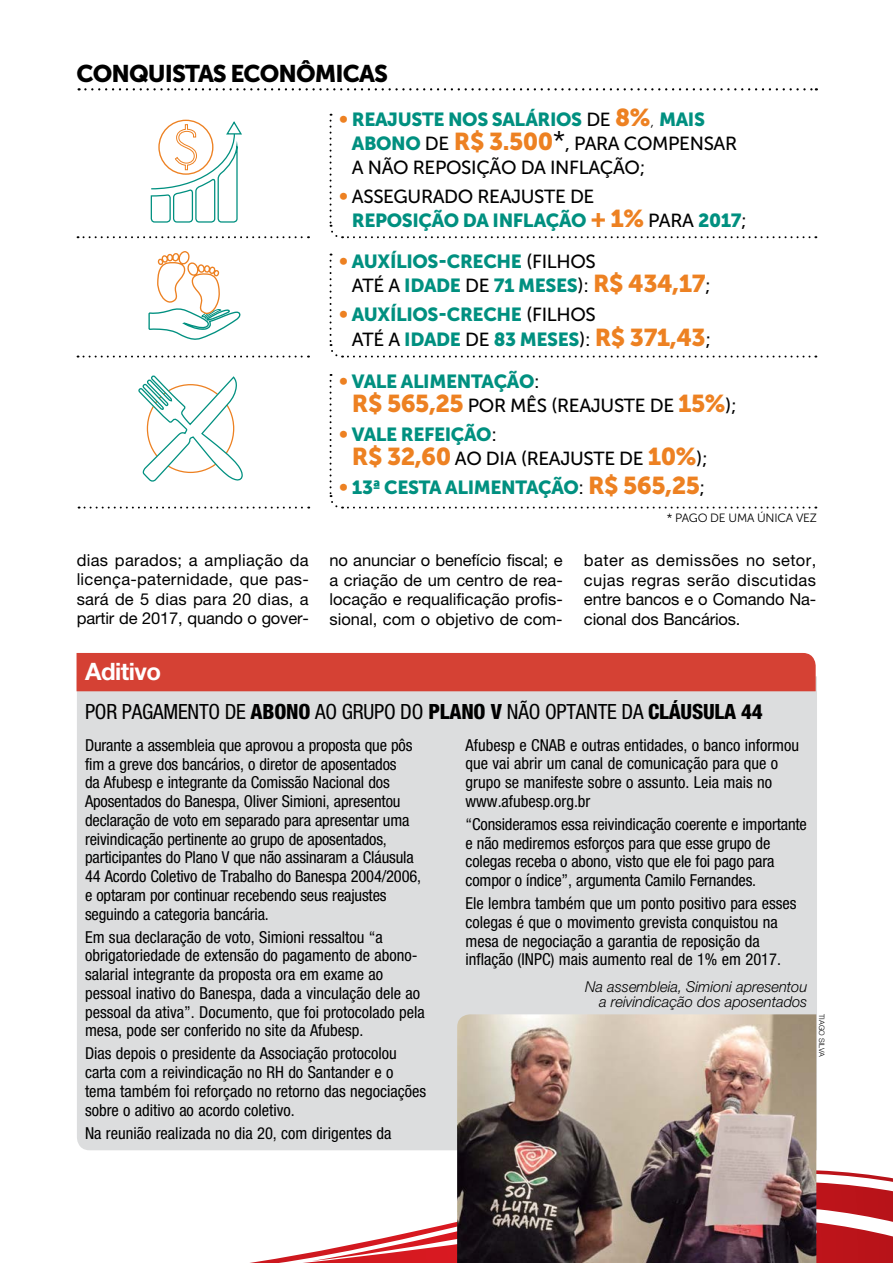
<style>
.page{position:relative;width:893px;height:1263px;background:#fff}
.page>*{position:absolute;margin:0;border:0;box-sizing:border-box;transform-origin:0 0}
.t1{font:24px "Museo Sans 900";letter-spacing:-.04em;color:#000}
.t2{font:700 24px "Helvetica Neue";letter-spacing:-.02em;color:#fff}
.t3{font:condensed 21px "Helvetica Neue";letter-spacing:-.01em;color:#000}
.t4{font:18.9px/24.3px "Museo Sans 900";letter-spacing:-.02em;color:#009080}
.t5{font:18.9px/24.3px "Museo Sans 500";letter-spacing:-.02em;color:#000}
.t6{font:condensed 16.5px/18.8px "Helvetica Neue";color:#000}
.t7{font:16.5px/19.5px "Helvetica Neue";color:#000;text-align:justify}
.t8{font:italic 300 15px/15px "Helvetica Neue";color:#000;text-align:right}
.t9{font:12px "Museo Sans 300";letter-spacing:-.02em;color:#000}
.t10{font:300 7.5px "Helvetica Neue";letter-spacing:-.01em;color:#000}
.s1{color:#ed8122}
.s2{font-family:"Museo Sans 500";color:#000}
.s3{font-size:24.3px;color:#ed8122}
.s4{font-family:"Museo Sans 100";color:#000}
.s5{font-family:"Museo Sans 900";color:#009080}
.s6{font-family:"Museo Sans 900";font-size:24.3px;color:#ed8122}
.s7{font-family:"Museo Sans 300";font-size:27px}
.s8{font-family:"Museo Sans 900";color:#ed8122}
.s9{font-weight:800}
</style>
<div class="page">
<svg style="left:816px;top:1173px;width:77px;height:37px"></svg>
<svg style="left:250px;top:1210px;width:643px;height:53px"></svg>
<div style="left:77px;top:676px;width:740px;height:474px;background:#dcddde"></div>
<svg style="left:329px;top:114px;width:487px;height:125px"></svg>
<svg style="left:329px;top:254px;width:487px;height:104px"></svg>
<svg style="left:329px;top:374px;width:487px;height:135px"></svg>
<svg style="left:78px;top:236px;width:231px;height:2px"></svg>
<svg style="left:79px;top:88px;width:738px;height:2px"></svg>
<svg style="left:78px;top:356px;width:231px;height:1px"></svg>
<svg style="left:79px;top:507px;width:230px;height:1px"></svg>
<svg style="left:138px;top:375px;width:105px;height:107px"></svg>
<svg style="left:150px;top:120px;width:92px;height:103px"></svg>
<svg style="left:148px;top:251px;width:93px;height:89px"></svg>
<div style="left:77px;top:653px;width:739px;height:38px;background:#d54134"></div>
<img style="left:457px;top:1014px;width:359px;height:249px">
<h1 class="t1" style="left:77px;top:60px;width:313px">CONQUISTAS ECONÔMICAS</h1>
<p class="t4" style="left:339px;top:107px;width:368px"><span class="s1">•</span> REAJUSTE NOS SALÁRIOS <span class="s2">DE</span> <span class="s3">8%</span><span class="s4">,</span> MAIS</p>
<p class="t5" style="left:352px;top:131px;width:387px"><span class="s5">ABONO</span> DE <span class="s6">R$ 3.500</span><span class="s7">*</span>, PARA COMPENSAR<br>A NÃO REPOSIÇÃO DA INFLAÇÃO;</p>
<p class="t5" style="left:339px;top:185px;width:257px"><span class="s8">•</span> ASSEGURADO REAJUSTE DE</p>
<p class="t4" style="left:352px;top:209px;width:396px">REPOSIÇÃO DA INFLAÇÃO <span class="s3">+ 1%</span> <span class="s2">PARA</span> 2017<span class="s2">;</span></p>
<p class="t4" style="left:352px;top:249px;width:360px;text-indent:-13px"><span class="s1">•</span> AUXÍLIOS-CRECHE <span class="s2">(FILHOS<br>ATÉ A</span> IDADE <span class="s2">DE</span> 71 MESES<span class="s2">):</span> <span class="s3">R$ 434,17</span><span class="s2">;</span></p>
<p class="t4" style="left:352px;top:303px;width:361px;text-indent:-13px"><span class="s1">•</span> AUXÍLIOS-CRECHE <span class="s2">(FILHOS<br>ATÉ A</span> IDADE <span class="s2">DE</span> 83 MESES<span class="s2">):</span> <span class="s3">R$ 371,43</span><span class="s2">;</span></p>
<p class="t4" style="left:339px;top:369px;width:202px"><span class="s1">•</span> VALE ALIMENTAÇÃO<span class="s2">:</span></p>
<p class="t5" style="left:352px;top:393px;width:386px"><span class="s6">R$ 565,25</span> POR MÊS (REAJUSTE DE <span class="s6">15%</span>);</p>
<p class="t4" style="left:339px;top:422px;width:160px"><span class="s1">•</span> VALE REFEIÇÃO<span class="s2">:</span></p>
<p class="t5" style="left:352px;top:447px;width:357px"><span class="s6">R$ 32,60</span> AO DIA (REAJUSTE DE <span class="s6">10%</span>);</p>
<p class="t4" style="left:339px;top:476px;width:368px"><span class="s1">•</span> 13ª CESTA ALIMENTAÇÃO<span class="s2">:</span> <span class="s3">R$ 565,25</span><span class="s2">;</span></p>
<p class="t9" style="left:667px;top:512px;width:152px">* PAGO DE UMA ÚNICA VEZ</p>
<p class="t7" style="left:330px;top:550px;width:235px">no anunciar o benefício fiscal; e a criação de um centro de rea&shy;locação e requalificação profis&shy;sional, com o objetivo de com-</p>
<p class="t7" style="left:584px;top:550px;width:234px">bater as demissões no setor, cujas regras serão discutidas entre bancos e o Comando Na&shy;cional dos Bancários.</p>
<p class="t7" style="left:77px;top:550px;width:234px">dias parados; a ampliação da licença-paternidade, que pas&shy;sará de 5 dias para 20 dias, a partir de 2017, quando o gover-</p>
<h1 class="t2" style="left:85px;top:657px;width:78px">Aditivo</h1>
<p class="t3" style="left:85px;top:700px;width:679px">POR PAGAMENTO DE <span class="s9">ABONO</span> AO GRUPO DO <span class="s9">PLANO V</span> NÃO OPTANTE DA <span class="s9">CLÁUSULA 44</span></p>
<p class="t6" style="left:85px;top:735px;width:338px">Durante a assembleia que aprovou a proposta que pôs fim a greve dos bancários, o diretor de aposentados<br>da Afubesp e integrante da Comissão Nacional dos Aposentados do Banespa, Oliver Simioni, apresentou declaração de voto em separado para apresentar uma reivindicação pertinente ao grupo de aposentados, participantes do Plano V que não assinaram a Cláusula 44 Acordo Coletivo de Trabalho do Banespa 2004/2006, e optaram por continuar recebendo seus reajustes seguindo a categoria bancária.</p>
<p class="t6" style="left:85px;top:927px;width:341px">Em sua declaração de voto, Simioni ressaltou “a obrigatoriedade de extensão do pagamento de abono&shy;salarial integrante da proposta ora em exame ao pessoal inativo do Banespa, dada a vinculação dele ao pessoal da ativa”. Documento, que foi protocolado pela mesa, pode ser conferido no site da Afubesp.</p>
<p class="t6" style="left:85px;top:1044px;width:343px">Dias depois o presidente da Associação protocolou carta com a reivindicação no RH do Santander e o tema também foi reforçado no retorno das negociações sobre o aditivo ao acordo coletivo.</p>
<p class="t6" style="left:85px;top:1123px;width:308px">Na reunião realizada no dia 20, com dirigentes da</p>
<p class="t6" style="left:466px;top:735px;width:335px">Afubesp e CNAB e outras entidades, o banco informou que vai abrir um canal de comunicação para que o grupo se manifeste sobre o assunto. Leia mais no www.afubesp.org.br</p>
<p class="t6" style="left:466px;top:815px;width:343px">“Consideramos essa reivindicação coerente e importante e não mediremos esforços para que esse grupo de colegas receba o abono, visto que ele foi pago para compor o índice”, argumenta Camilo Fernandes.</p>
<p class="t6" style="left:466px;top:894px;width:333px">Ele lembra também que um ponto positivo para esses colegas é que o movimento grevista conquistou na mesa de negociação a garantia de reposição da inflação (INPC) mais aumento real de 1% em 2017.</p>
<p class="t8" style="left:585px;top:979px;width:224px">Na assembleia, Simioni apresentou a reivindicação dos aposentados</p>
<p class="t10" style="left:826px;top:1014px;width:44px;rotate:90deg">TIAGO SILVA</p>
</div>
